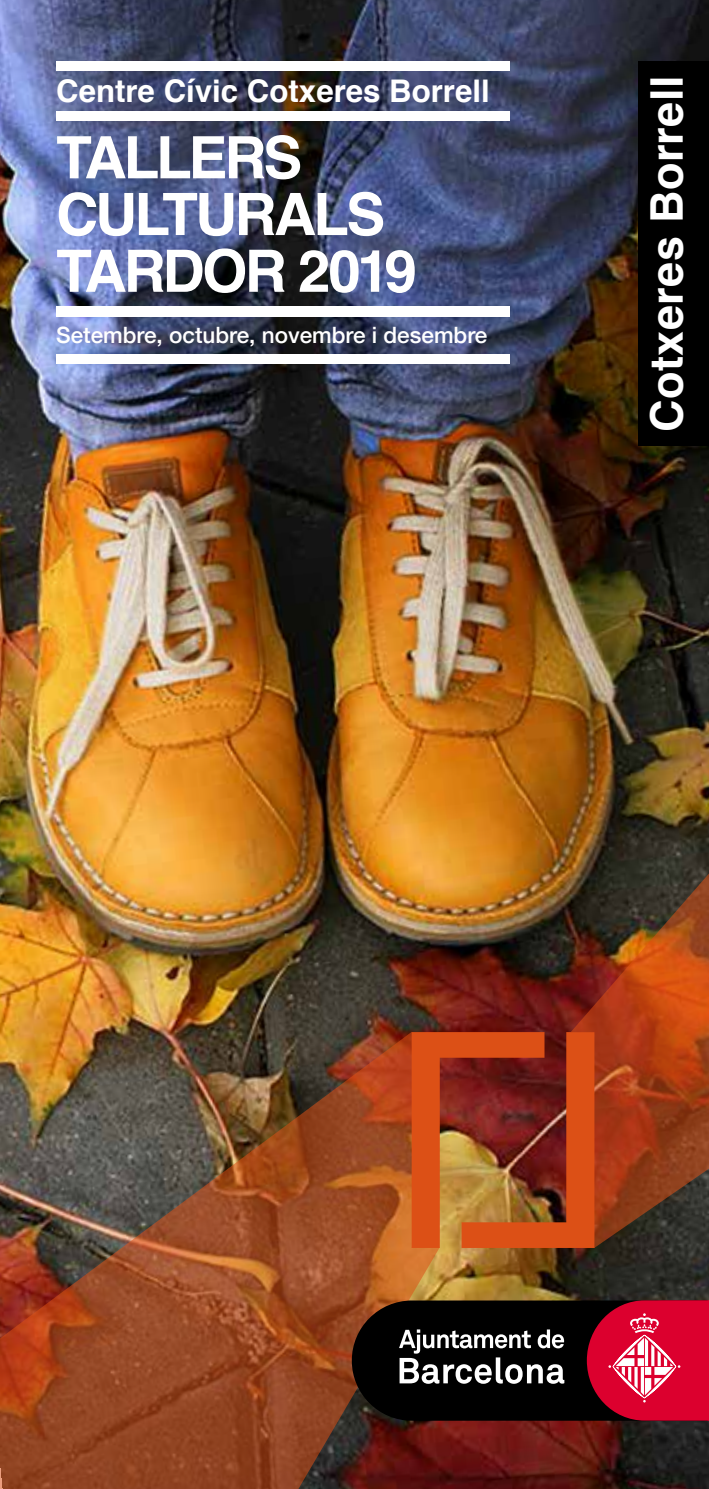
<style>
.page{position:relative;width:709px;height:1489px;background:#fff}
.page>*{position:absolute;margin:0;border:0;box-sizing:border-box;transform-origin:0 0}
.t1{font:700 58.5px/56.8px "Helvetica";letter-spacing:-.05em;color:#fff}
.t2{font:700 45px "Helvetica";letter-spacing:.01em;color:#fff}
.t3{font:700 31.25px "Helvetica";color:#fff}
.t4{font:500 22.5px "Helvetica Neue";color:#fff}
</style>
<div class="page">
<img style="left:0;top:0;width:709px;height:1488px">
<img style="left:570px;top:849px;width:139px;height:398px">
<img style="left:0;top:1032px;width:439px;height:456px">
<img style="left:411px;top:1032px;width:183px;height:215px">
<div style="left:638px;top:61px;width:71px;height:385px;background:#000"></div>
<svg style="left:352px;top:1300px;width:235px;height:120px;background:#090503"></svg>
<svg style="left:587px;top:1300px;width:122px;height:120px;background:#c91a3f"></svg>
<svg style="left:399px;top:1329px;width:165px;height:54px"></svg>
<div style="left:57px;top:111px;width:453px;height:10px;background:#fff"></div>
<div style="left:56px;top:353px;width:453px;height:10px;background:#fff"></div>
<div style="left:57px;top:61px;width:453px;height:10px;background:#fff"></div>
<div style="left:56px;top:307px;width:453px;height:10px;background:#fff"></div>
<h3 class="t3" style="left:56px;top:65px;width:435px">Centre Cívic Cotxeres Borrell</h3>
<h1 class="t1" style="left:56px;top:130px;width:362px">TALLERS<br>CULTURALS<br>TARDOR 2019</h1>
<p class="t4" style="left:56px;top:316px;width:433px">Setembre, octubre, novembre i desembre</p>
<h2 class="t2" style="left:630px;top:432px;width:358px;rotate:-90deg">Cotxeres Borrell</h2>
</div>
